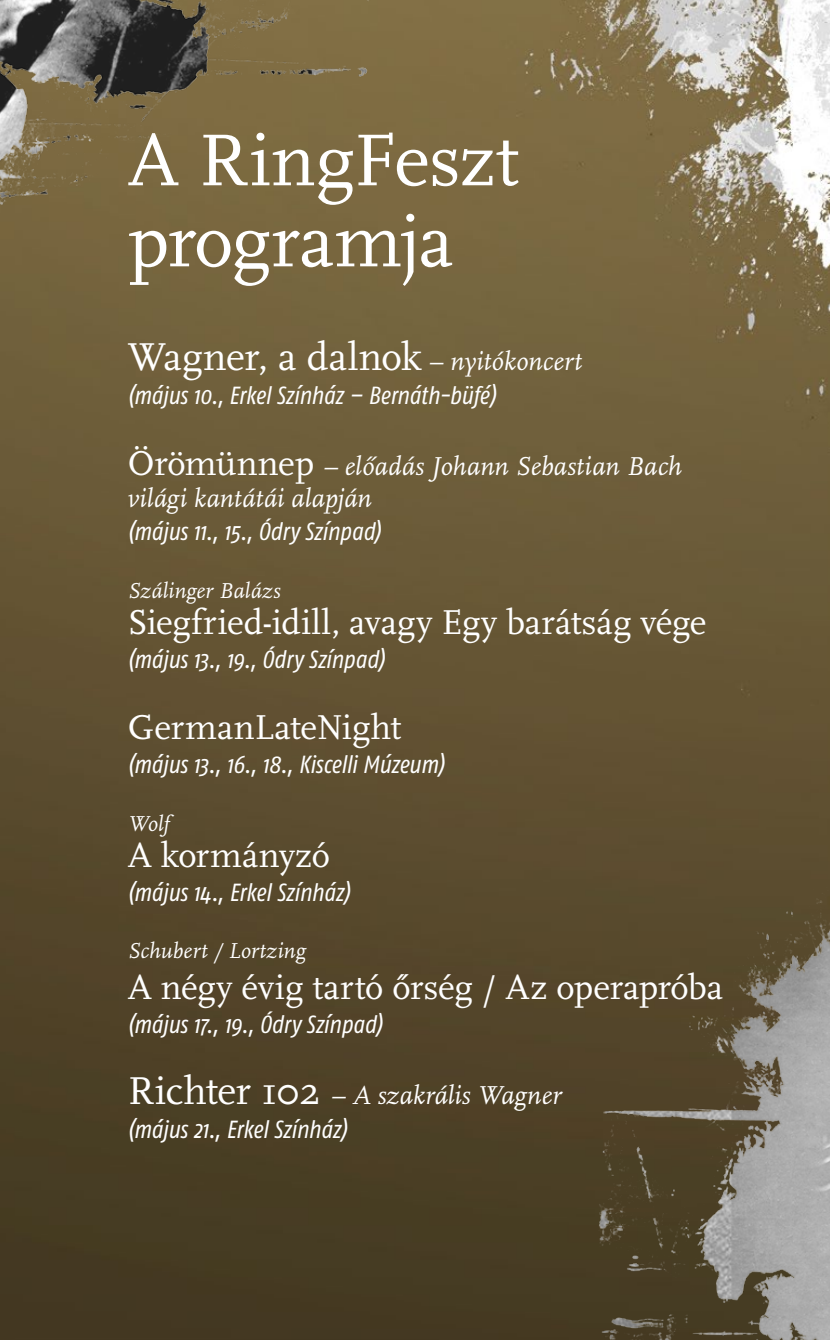
<style>
.page{position:relative;width:830px;height:1340px;background:#fff}
.page>*{position:absolute;margin:0;border:0;box-sizing:border-box;transform-origin:0 0}
.t1{font:76.5px/81px "FF Scala H";letter-spacing:-.01em;color:#fff}
.t2{font:40.5px "FF Scala H";color:#fff}
.t3{font:36px "FF Scala H";letter-spacing:-.005em;color:#fff}
.t4{font:italic 27px/31.5px "Scala";color:#fff}
.t5{font:italic condensed 24.75px "Fago Pro";letter-spacing:-.01em;color:#fff}
.t6{font:italic 22.5px "Scala";letter-spacing:.005em;color:#fff}
.s1{font-family:"Scala";font-style:italic;font-size:27px}
.s2{font-family:"FF Scala H";font-style:normal;font-size:36px}
.s3{font-family:"FF Scala H";font-style:normal;font-size:40.5px}
</style>
<div class="page">
<img style="left:0;top:0;width:829px;height:1339px">
<img style="left:572px;top:841px;width:257px;height:498px">
<img style="left:0;top:0;width:429px;height:258px">
<h1 class="t1" style="left:128px;top:121px;width:392px">A RingFeszt programja</h1>
<h2 class="t2" style="left:128px;top:334px;width:456px">Wagner, a dalnok <span class="s1">– nyitókoncert</span></h2>
<p class="t5" style="left:128px;top:380px;width:369px">(május 10., Erkel Színház – Bernáth-büfé)</p>
<p class="t4" style="left:128px;top:451px;width:555px"><span class="s2">Örömünnep</span> – előadás Johann Sebastian Bach világi kantátái alapján</p>
<p class="t5" style="left:128px;top:517px;width:254px">(május 11., 15., Ódry Színpad)</p>
<p class="t6" style="left:128px;top:579px;width:154px">Szálinger Balázs</p>
<h3 class="t3" style="left:128px;top:602px;width:580px">Siegfried-idill, avagy Egy barátság vége</h3>
<p class="t5" style="left:128px;top:644px;width:258px">(május 13., 19., Ódry Színpad)</p>
<h3 class="t3" style="left:128px;top:707px;width:275px">GermanLateNight</h3>
<p class="t5" style="left:128px;top:749px;width:317px">(május 13., 16., 18., Kiscelli Múzeum)</p>
<p class="t6" style="left:128px;top:811px;width:43px">Wolf</p>
<h3 class="t3" style="left:128px;top:834px;width:204px">A kormányzó</h3>
<p class="t5" style="left:128px;top:877px;width:223px">(május 14., Erkel Színház)</p>
<p class="t6" style="left:128px;top:939px;width:179px">Schubert / Lortzing</p>
<h3 class="t3" style="left:128px;top:966px;width:596px">A négy évig tartó őrség / Az operapróba</h3>
<p class="t5" style="left:128px;top:1009px;width:255px">(május 17., 19., Ódry Színpad)</p>
<p class="t4" style="left:128px;top:1080px;width:435px"><span class="s3">Richter 102</span> – A szakrális Wagner</p>
<p class="t5" style="left:128px;top:1114px;width:220px">(május 21., Erkel Színház)</p>
</div>
